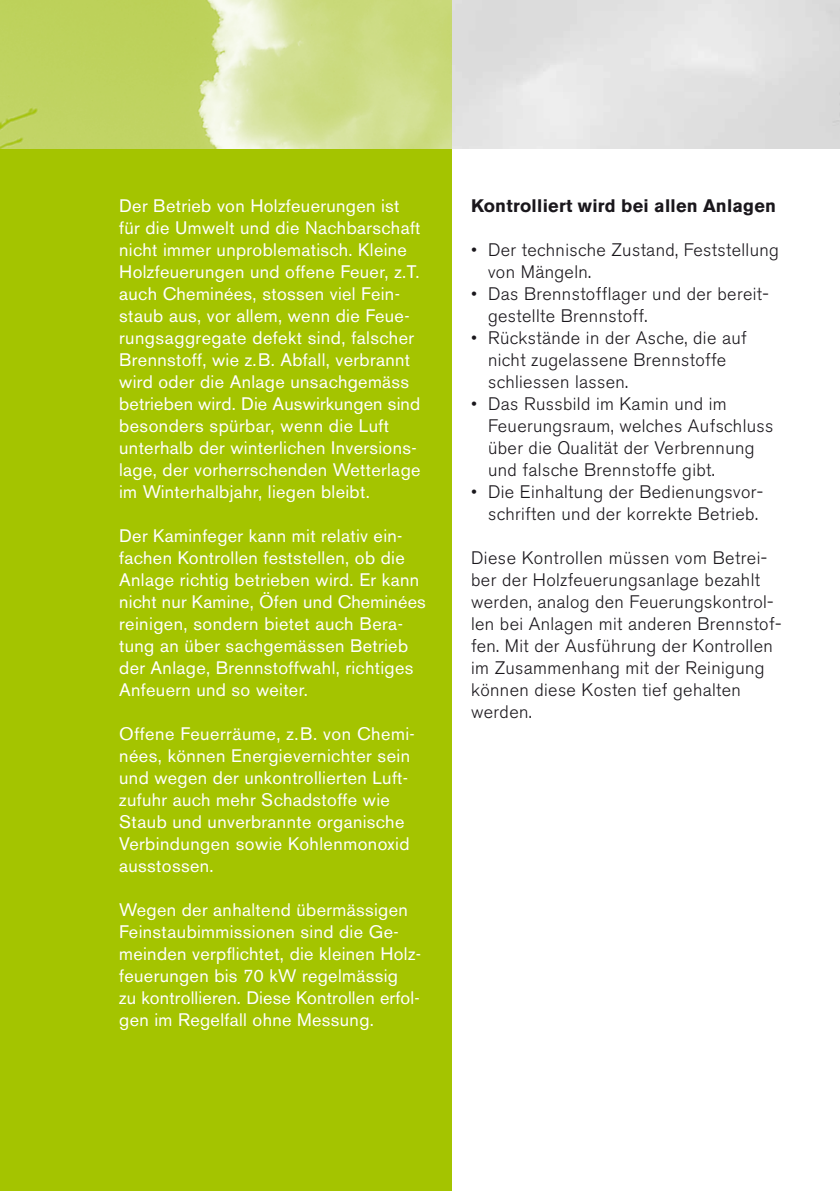
<style>
.page{position:relative;width:840px;height:1191px;background:#fff}
.page>*{position:absolute;margin:0;border:0;box-sizing:border-box;transform-origin:0 0}
.t1{font:18px/22px "Akzidenz Grotesk BE";letter-spacing:.02em;color:#fff}
.t2{font:300 18px/22px "Akzidenz Grotesk BE";letter-spacing:.02em;color:#1a171c}
.t3{font:700 18px "Akzidenz Grotesk BE";letter-spacing:.015em;color:#1a171c}
</style>
<div class="page">
<div style="left:0;top:0;width:451px;height:1191px;background:#a4c400"></div>
<img style="left:0;top:0;width:451px;height:148px">
<p class="t1" style="left:119px;top:195px;width:303px">Der Betrieb von Holzfeuerungen ist für die Umwelt und die Nachbarschaft nicht immer unproblematisch. Kleine Holzfeuerungen und offene Feuer, z.T. auch Cheminées, stossen viel Fein&shy;staub aus, vor allem, wenn die Feue&shy;rungsaggregate defekt sind, falscher Brennstoff, wie z.B. Abfall, verbrannt wird oder die Anlage unsachgemäss betrieben wird. Die Auswirkungen sind besonders spürbar, wenn die Luft unterhalb der winterlichen Inversions&shy;lage, der vorherrschenden Wetterlage im Winterhalbjahr, liegen bleibt.</p>
<p class="t1" style="left:119px;top:525px;width:308px">Der Kaminfeger kann mit relativ ein&shy;fachen Kontrollen feststellen, ob die Anlage richtig betrieben wird. Er kann nicht nur Kamine, Öfen und Cheminées reinigen, sondern bietet auch Bera&shy;tung an über sachgemässen Betrieb der Anlage, Brennstoffwahl, richtiges Anfeuern und so weiter.</p>
<p class="t1" style="left:119px;top:722px;width:297px">Offene Feuerräume, z.B. von Chemi&shy;nées, können Energievernichter sein und wegen der unkontrollierten Luft&shy;zufuhr auch mehr Schadstoffe wie<br>Staub und unverbrannte organische<br>Verbindungen sowie Kohlenmonoxid ausstossen.</p>
<p class="t1" style="left:119px;top:898px;width:303px">Wegen der anhaltend übermässigen Feinstaubimmissionen sind die Ge&shy;meinden verpflichtet, die kleinen Holz&shy;feuerungen bis 70 kW regelmässig<br>zu kontrollieren. Diese Kontrollen erfol&shy;gen im Regelfall ohne Messung.</p>
<p class="t3" style="left:471px;top:195px;width:306px">Kontrolliert wird bei allen Anlagen</p>
<p class="t2" style="left:488px;top:239px;width:292px;text-indent:-17px">• Der technische Zustand, Feststellung von Mängeln.</p>
<p class="t2" style="left:488px;top:283px;width:282px;text-indent:-17px">• Das Brennstofflager und der bereit&shy;gestellte Brennstoff.</p>
<p class="t2" style="left:488px;top:327px;width:260px;text-indent:-17px">• Rückstände in der Asche, die auf nicht zugelassene Brennstoffe schliessen lassen.</p>
<p class="t2" style="left:488px;top:393px;width:286px;text-indent:-17px">• Das Russbild im Kamin und im<br>Feuerungsraum, welches Aufschluss über die Qualität der Verbrennung und falsche Brennstoffe gibt.</p>
<p class="t2" style="left:471px;top:481px;width:293px;text-align:right">• Die Einhaltung der Bedienungsvor&shy;schriften und der korrekte Betrieb.</p>
<p class="t2" style="left:471px;top:547px;width:312px">Diese Kontrollen müssen vom Betrei&shy;ber der Holzfeuerungsanlage bezahlt werden, analog den Feuerungskontrol&shy;len bei Anlagen mit anderen Brennstof&shy;fen. Mit der Ausführung der Kontrollen im Zusammenhang mit der Reinigung können diese Kosten tief gehalten werden.</p>
</div>
